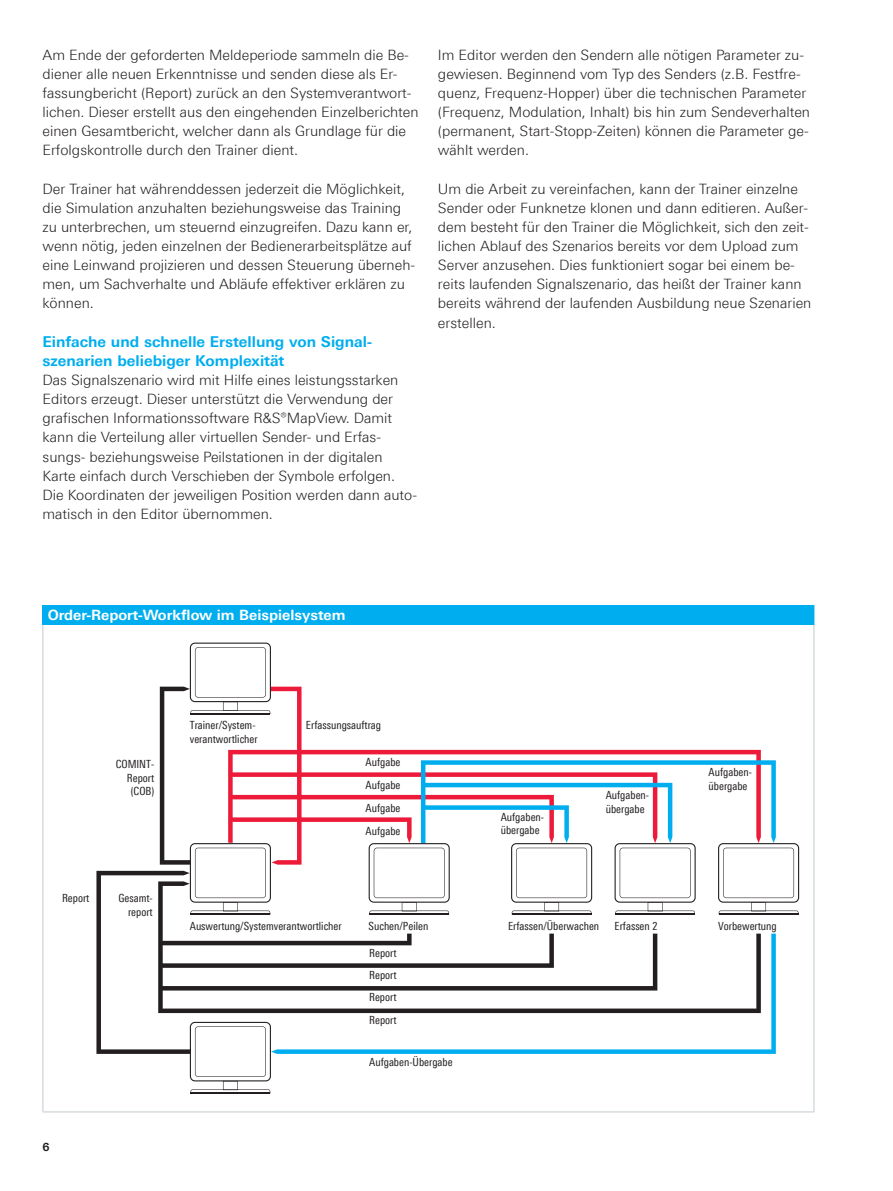
<style>
.page{position:relative;width:893px;height:1191px;background:#fff}
.page>*{position:absolute;margin:0;border:0;box-sizing:border-box;transform-origin:0 0}
.t1{font:700 15px/19.2px "Linotype Univers 630";color:#00aeef}
.t2{font:300 14.25px/19.2px "Linotype Univers 330";color:#231f20}
.t3{font:700 14.25px "Linotype Univers 630";color:#fff}
.t4{font:11.25px/13.5px "Linotype Univers 420 Cn";color:#231f20}
.t5{font:700 11.25px "Linotype Univers 630";color:#231f20}
</style>
<div class="page">
<div style="left:43px;top:605px;width:771px;height:20px;background:#00aeef"></div>
<svg style="left:814px;top:605px;width:1px;height:20px"></svg>
<hr style="left:43px;top:625px;width:1px;height:486px;background:#c2cbd1">
<hr style="left:814px;top:625px;width:1px;height:486px;background:#c2cbd1">
<hr style="left:43px;top:1111px;width:771px;height:1px;background:#c2cbd1">
<svg style="left:96px;top:642px;width:703px;height:451px"></svg>
<hr style="left:191px;top:1092px;width:79px;height:1px;background:#231f20">
<p class="t2" style="left:43px;top:45px;width:378px">Am Ende der geforderten Meldeperiode sammeln die Be&shy;diener alle neuen Erkenntnisse und senden diese als Er&shy;fassungbericht (Report) zurück an den Systemverantwort&shy;lichen. Dieser erstellt aus den eingehenden Einzelberichten einen Gesamtbericht, welcher dann als Grundlage für die Erfolgskontrolle durch den Trainer dient.</p>
<p class="t2" style="left:43px;top:179px;width:374px">Der Trainer hat währenddessen jederzeit die Möglichkeit, die Simulation anzuhalten beziehungsweise das Training zu unterbrechen, um steuernd einzugreifen. Dazu kann er, wenn nötig, jeden einzelnen der Bedienerarbeits plätze auf eine Leinwand projizieren und dessen Steuerung überneh&shy;men, um Sachverhalte und Abläufe effektiver erklären zu können.</p>
<p class="t1" style="left:43px;top:331px;width:331px">Einfache und schnelle Erstellung von Signal&shy;szenarien beliebiger Komplexität</p>
<p class="t2" style="left:43px;top:370px;width:376px">Das Signalszenario wird mit Hilfe eines leistungsstarken Editors erzeugt. Dieser unterstützt die Verwendung der grafischen Informationssoftware R&amp;S®MapView. Damit kann die Verteilung aller virtuellen Sender- und Erfas&shy;sungs- beziehungsweise Peilstationen in der digitalen Karte einfach durch Verschieben der Symbole erfolgen.<br>Die Koordinaten der jeweiligen Position werden dann auto&shy;matisch in den Editor übernommen.</p>
<p class="t2" style="left:438px;top:45px;width:374px">Im Editor werden den Sendern alle nötigen Parameter zu&shy;gewiesen. Beginnend vom Typ des Senders (z.B. Festfre&shy;quenz, Frequenz-Hopper) über die technischen Parameter (Frequenz, Modulation, Inhalt) bis hin zum Sendeverhalten (permanent, Start-Stopp-Zeiten) können die Parameter ge&shy;wählt werden.</p>
<p class="t2" style="left:438px;top:179px;width:375px">Um die Arbeit zu vereinfachen, kann der Trainer einzelne Sender oder Funknetze klonen und dann editieren. Außer&shy;dem besteht für den Trainer die Möglichkeit, sich den zeit&shy;lichen Ablauf des Szenarios bereits vor dem Upload zum Server anzusehen. Dies funktioniert sogar bei einem be&shy;reits laufenden Signalszenario, das heißt der Trainer kann bereits während der laufenden Ausbildung neue Szenarien erstellen.</p>
<p class="t3" style="left:48px;top:606px;width:299px">Order-Report-Workflow im Beispielsystem</p>
<p class="t4" style="left:116px;top:757px;width:40px;text-align:right">COMINT-<br>Report (COB)</p>
<p class="t4" style="left:62px;top:891px;width:29px">Report</p>
<p class="t4" style="left:118px;top:891px;width:36px;text-align:right">Gesamt&shy;report</p>
<p class="t4" style="left:190px;top:718px;width:69px">Trainer/System&shy;verantwortlicher</p>
<p class="t4" style="left:306px;top:718px;width:77px">Erfassungsauftrag</p>
<p class="t4" style="left:366px;top:755px;width:36px">Aufgabe</p>
<p class="t4" style="left:366px;top:801px;width:36px">Aufgabe</p>
<p class="t4" style="left:366px;top:778px;width:36px">Aufgabe</p>
<p class="t4" style="left:366px;top:824px;width:36px">Aufgabe</p>
<p class="t4" style="left:190px;top:918px;width:153px">Auswertung/Systemverantwortlicher</p>
<p class="t4" style="left:369px;top:918px;width:61px">Suchen/Peilen</p>
<p class="t4" style="left:369px;top:945px;width:29px">Report</p>
<p class="t4" style="left:369px;top:968px;width:29px">Report</p>
<p class="t4" style="left:369px;top:990px;width:29px">Report</p>
<p class="t4" style="left:369px;top:1012px;width:29px">Report</p>
<p class="t4" style="left:501px;top:810px;width:45px">Aufgaben&shy;übergabe</p>
<p class="t4" style="left:606px;top:788px;width:45px">Aufgaben&shy;übergabe</p>
<p class="t4" style="left:709px;top:765px;width:45px">Aufgaben&shy;übergabe</p>
<p class="t4" style="left:508px;top:918px;width:93px">Erfassen/Überwachen</p>
<p class="t4" style="left:615px;top:918px;width:44px">Erfassen 2</p>
<p class="t4" style="left:718px;top:918px;width:60px">Vorbewertung</p>
<p class="t5" style="left:43px;top:1139px;width:9px">6</p>
<p class="t4" style="left:369px;top:1055px;width:85px">Aufgaben-Übergabe</p>
</div>
